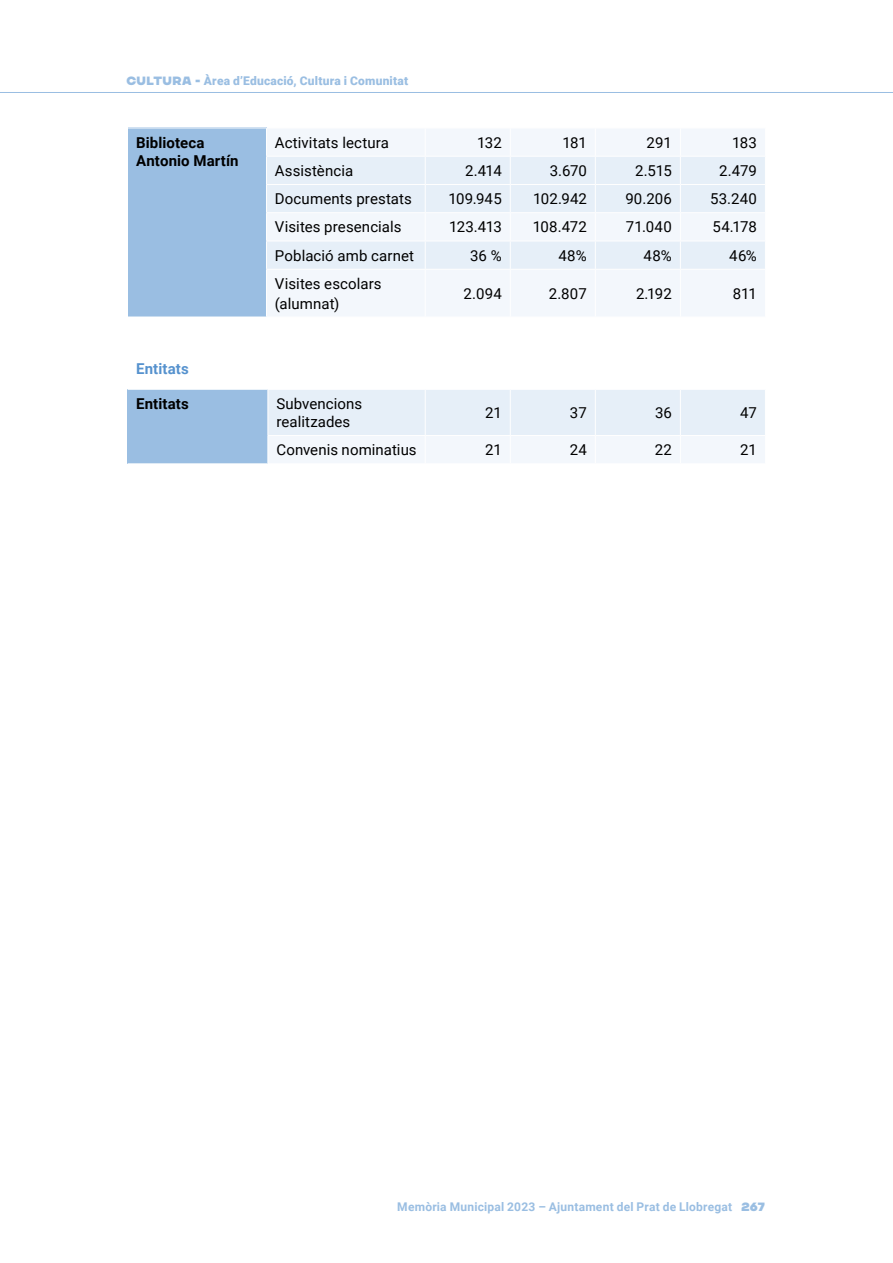
<style>
.page{position:relative;width:893px;height:1263px;background:#fff}
.page>*{position:absolute;margin:0;border:0;box-sizing:border-box;transform-origin:0 0}
.pa_de_text{font:15px/19.5px "Roboto";letter-spacing:.005em;color:#000}
.pa_de_text-2{font:700 15px/18px "Roboto";letter-spacing:.01em;color:#000}
.pa_de_text-3{font:700 15px "Roboto";letter-spacing:.01em;color:#5692ce}
.t1{font:700 12px "Roboto";letter-spacing:.015em;color:#9abee2}
.t2{font:900 12px "Roboto";letter-spacing:.015em;color:#9abee2}
.s1{font-family:"CHANEY";font-weight:400}
.s2{font-weight:400;color:#fff}
</style>
<div class="page">
<hr style="left:0;top:92px;width:893px;height:1px;background:#9abee2">
<div style="left:128px;top:128px;width:138px;height:189px;background:#9abee2"></div>
<div style="left:267px;top:129px;width:498px;height:187px;background:#f3f7fc"></div>
<svg style="left:267px;top:157px;width:498px;height:112px;fill:#e6eff8"></svg>
<hr style="left:128px;top:128px;width:138px;height:1px;background:#fff">
<hr style="left:266px;top:184px;width:159px;height:1px;background:#fff">
<hr style="left:425px;top:184px;width:85px;height:1px;background:#fff">
<hr style="left:510px;top:184px;width:85px;height:1px;background:#fff">
<hr style="left:595px;top:184px;width:85px;height:1px;background:#fff">
<hr style="left:680px;top:184px;width:86px;height:1px;background:#fff">
<hr style="left:266px;top:241px;width:159px;height:1px;background:#fff">
<hr style="left:425px;top:241px;width:85px;height:1px;background:#fff">
<hr style="left:510px;top:241px;width:85px;height:1px;background:#fff">
<hr style="left:595px;top:241px;width:85px;height:1px;background:#fff">
<hr style="left:680px;top:241px;width:86px;height:1px;background:#fff">
<hr style="left:266px;top:269px;width:159px;height:1px;background:#fff">
<hr style="left:425px;top:269px;width:85px;height:1px;background:#fff">
<hr style="left:425px;top:270px;width:1px;height:47px;background:#fff">
<hr style="left:510px;top:269px;width:85px;height:1px;background:#fff">
<hr style="left:510px;top:270px;width:1px;height:47px;background:#fff">
<hr style="left:595px;top:269px;width:85px;height:1px;background:#fff">
<hr style="left:595px;top:270px;width:1px;height:47px;background:#fff">
<hr style="left:680px;top:269px;width:86px;height:1px;background:#fff">
<hr style="left:680px;top:270px;width:1px;height:47px;background:#fff">
<hr style="left:266px;top:156px;width:159px;height:1px;background:#fff">
<hr style="left:266px;top:212px;width:159px;height:1px;background:#fff">
<hr style="left:425px;top:156px;width:85px;height:1px;background:#fff">
<svg style="left:425px;top:129px;width:1px;height:140px"></svg>
<hr style="left:510px;top:156px;width:85px;height:1px;background:#fff">
<svg style="left:510px;top:129px;width:1px;height:140px"></svg>
<hr style="left:425px;top:212px;width:85px;height:1px;background:#fff">
<hr style="left:510px;top:212px;width:85px;height:1px;background:#fff">
<hr style="left:595px;top:156px;width:85px;height:1px;background:#fff">
<svg style="left:595px;top:129px;width:1px;height:140px"></svg>
<hr style="left:595px;top:212px;width:85px;height:1px;background:#fff">
<hr style="left:680px;top:156px;width:86px;height:1px;background:#fff">
<svg style="left:680px;top:129px;width:1px;height:140px"></svg>
<hr style="left:680px;top:212px;width:86px;height:1px;background:#fff">
<div style="left:128px;top:389px;width:140px;height:75px;background:#9abee2"></div>
<hr style="left:128px;top:463px;width:140px;height:1px;background:#fff">
<hr style="left:128px;top:389px;width:140px;height:1px;background:#fff">
<svg style="left:267px;top:389px;width:498px;height:75px"></svg>
<hr style="left:268px;top:463px;width:157px;height:1px;background:#fff">
<hr style="left:425px;top:463px;width:85px;height:1px;background:#fff">
<hr style="left:510px;top:463px;width:85px;height:1px;background:#fff">
<hr style="left:595px;top:463px;width:85px;height:1px;background:#fff">
<hr style="left:680px;top:463px;width:86px;height:1px;background:#fff">
<p class="t2" style="left:126px;top:72px;width:283px"><span class="s1">CULTURA -</span> Àrea d’Educació, Cultura i Comunitat</p>
<p class="pa_de_text-2" style="left:136px;top:133px;width:104px">Biblioteca<br>Antonio Martín</p>
<p class="pa_de_text" style="left:275px;top:132px;width:116px">Activitats lectura</p>
<p class="pa_de_text" style="left:477px;top:132px;width:26px">132</p>
<p class="pa_de_text" style="left:562px;top:132px;width:26px">181</p>
<p class="pa_de_text" style="left:647px;top:132px;width:27px">291</p>
<p class="pa_de_text" style="left:732px;top:132px;width:26px">183</p>
<p class="pa_de_text" style="left:275px;top:160px;width:80px">Assistència</p>
<p class="pa_de_text" style="left:465px;top:160px;width:38px">2.414</p>
<p class="pa_de_text" style="left:550px;top:160px;width:38px">3.670</p>
<p class="pa_de_text" style="left:635px;top:160px;width:38px">2.515</p>
<p class="pa_de_text" style="left:719px;top:160px;width:39px">2.479</p>
<p class="pa_de_text" style="left:275px;top:189px;width:138px">Documents prestats</p>
<p class="pa_de_text" style="left:448px;top:189px;width:55px">109.945</p>
<p class="pa_de_text" style="left:533px;top:189px;width:55px">102.942</p>
<p class="pa_de_text" style="left:625px;top:189px;width:48px">90.206</p>
<p class="pa_de_text" style="left:710px;top:189px;width:48px">53.240</p>
<p class="pa_de_text" style="left:275px;top:217px;width:128px">Visites presencials</p>
<p class="pa_de_text" style="left:449px;top:217px;width:54px">123.413</p>
<p class="pa_de_text" style="left:533px;top:217px;width:55px">108.472</p>
<p class="pa_de_text" style="left:626px;top:217px;width:47px">71.040</p>
<p class="pa_de_text" style="left:712px;top:217px;width:46px">54.178</p>
<p class="pa_de_text" style="left:275px;top:245px;width:141px">Població amb carnet</p>
<p class="pa_de_text" style="left:470px;top:245px;width:33px">36 %</p>
<p class="pa_de_text" style="left:558px;top:245px;width:30px">48%</p>
<p class="pa_de_text" style="left:643px;top:245px;width:30px">48%</p>
<p class="pa_de_text" style="left:729px;top:245px;width:29px">46%</p>
<p class="pa_de_text" style="left:275px;top:273px;width:108px">Visites escolars (alumnat)</p>
<p class="pa_de_text" style="left:464px;top:283px;width:40px">2.094</p>
<p class="pa_de_text" style="left:549px;top:283px;width:40px">2.807</p>
<p class="pa_de_text" style="left:636px;top:283px;width:37px">2.192</p>
<p class="pa_de_text" style="left:733px;top:283px;width:26px">811</p>
<p class="pa_de_text-3" style="left:136px;top:358px;width:54px">Entitats</p>
<p class="pa_de_text-2" style="left:136px;top:394px;width:54px">Entitats</p>
<p class="pa_de_text" style="left:276px;top:394px;width:87px;line-height:18px">Subvencions realitzades</p>
<p class="pa_de_text" style="left:485px;top:402px;width:18px">21</p>
<p class="pa_de_text" style="left:570px;top:402px;width:18px">37</p>
<p class="pa_de_text" style="left:655px;top:402px;width:18px">36</p>
<p class="pa_de_text" style="left:740px;top:402px;width:18px">47</p>
<p class="pa_de_text" style="left:276px;top:440px;width:142px">Convenis nominatius</p>
<p class="pa_de_text" style="left:485px;top:440px;width:18px">21</p>
<p class="pa_de_text" style="left:570px;top:440px;width:18px">24</p>
<p class="pa_de_text" style="left:655px;top:440px;width:19px">22</p>
<p class="pa_de_text" style="left:740px;top:440px;width:18px">21</p>
<p class="t1" style="left:397px;top:1198px;width:370px">Memòria Municipal 2023 – Ajuntament del Prat de Llobregat <span class="s2">|</span> <span class="s1">267</span></p>
</div>
